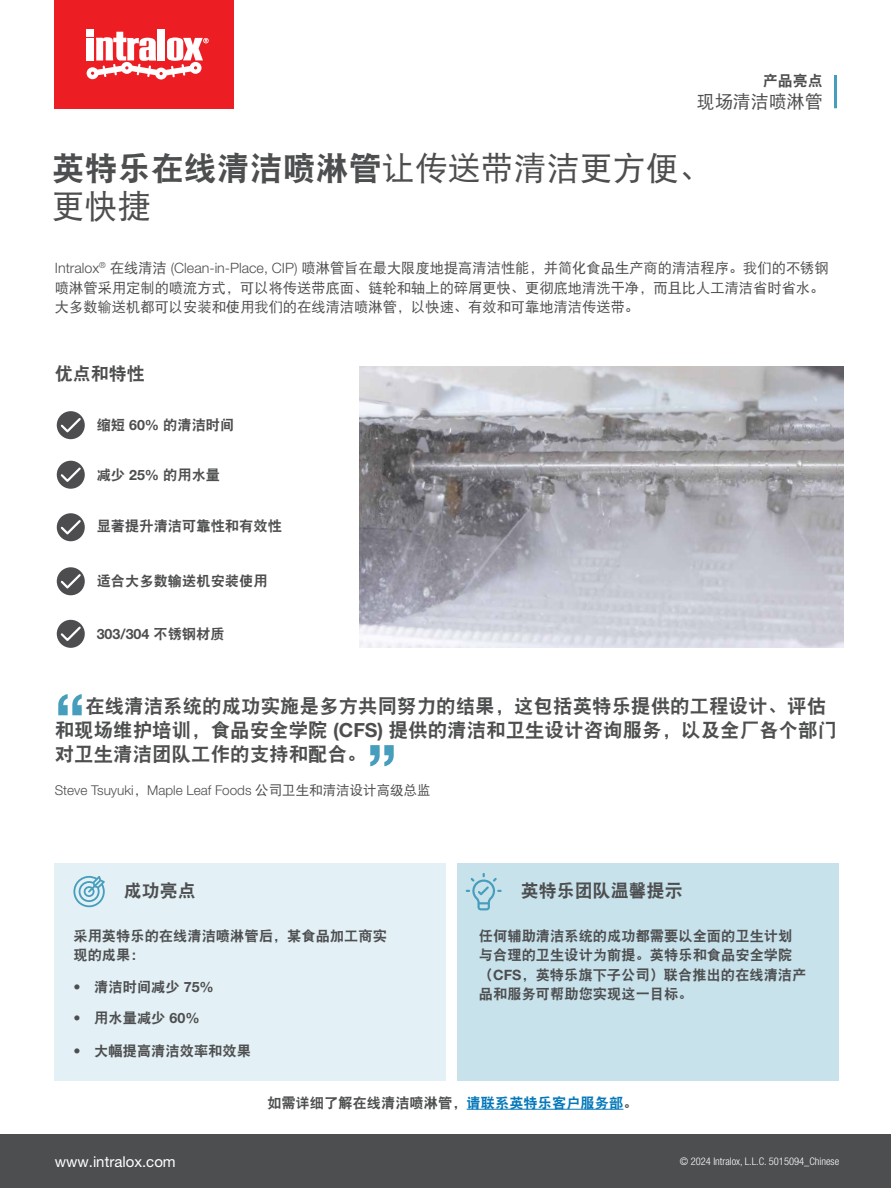
<style>
.page{position:relative;width:891px;height:1188px;background:#fff}
.page>*{position:absolute;margin:0;border:0;box-sizing:border-box;transform-origin:0 0}
.t1{font:700 66px "Helvetica Neue LT Pro";color:#479ebc}
.t2{font:33px "DFP Hei W9";color:#4d4e4f}
.t3{font:33px "DFP Hei W5";color:#4d4e4f}
.t4{font:19.5px/24px "DFP Hei W9";color:#4d4e4f}
.t5{font:18px "DFP Hei W9";color:#4d4e4f}
.t6{font:18px "DFP Hei W5";color:#4d4e4f}
.t7{font:15px "Helvetica Neue LT Pro";color:#fff}
.t8{font:15px "DFP Hei W9";color:#4d4e4f}
.t9{font:14.25px/19.5px "DFP Hei W9";color:#4d4e4f}
.t10{font:14.25px/19.5px "DFP Hei W5";color:#4d4e4f}
.t11{font:700 14.25px "Helvetica Neue LT Pro";color:#4d4e4f}
.t12{font:300 13.5px "Helvetica Neue LT Pro";color:#4d4e4f}
.t13{font:300 condensed 10.5px "Helvetica Neue LT Pro";color:#fff}
.s1{font-family:"DFP Hei W5"}
.s2{font-family:"Helvetica Neue LT Pro";font-weight:300}
.s3{font-family:"Helvetica Neue LT Pro";font-weight:700}
.s4{font-family:"DFP Hei W9";font-weight:400}
.s5{font-family:"DFP Hei W5";font-weight:400}
.s6{color:#0377ba}
</style>
<div class="page">
<div style="left:55px;top:864px;width:391px;height:217px;background:#e3f0f5"></div>
<div style="left:55px;top:0;width:179px;height:108px;background:#ed1d24"></div>
<div style="left:86px;top:29px;width:8px;height:7px;background:#fff"></div>
<div style="left:86px;top:38px;width:8px;height:22px;background:#fff"></div>
<div style="left:158px;top:29px;width:7px;height:31px;background:#fff"></div>
<svg style="left:87px;top:32px;width:122px;height:48px"></svg>
<div style="left:0;top:1134px;width:891px;height:54px;background:#4d4e4f"></div>
<hr style="left:834px;top:75px;width:3px;height:33px;background:#479ebc">
<img style="left:360px;top:367px;width:483px;height:281px">
<hr style="left:467px;top:1109px;width:156px;height:1px;background:#0377ba">
<div style="left:457px;top:864px;width:382px;height:217px;background:#c8e2eb"></div>
<svg style="left:73px;top:876px;width:32px;height:31px"></svg>
<svg style="left:466px;top:873px;width:36px;height:37px"></svg>
<div style="left:57px;top:411px;width:28px;height:28px;background:#4d4d4f;border-radius:50%"></div>
<svg style="left:59px;top:415px;width:24px;height:21px"></svg>
<div style="left:57px;top:461px;width:28px;height:28px;background:#4d4d4f;border-radius:50%"></div>
<svg style="left:59px;top:465px;width:24px;height:19px"></svg>
<div style="left:57px;top:567px;width:28px;height:28px;background:#4d4d4f;border-radius:50%"></div>
<svg style="left:59px;top:572px;width:24px;height:19px"></svg>
<div style="left:57px;top:620px;width:28px;height:28px;background:#4d4d4f;border-radius:50%"></div>
<svg style="left:59px;top:625px;width:24px;height:18px"></svg>
<div style="left:57px;top:513px;width:28px;height:28px;background:#4d4d4f;border-radius:50%"></div>
<svg style="left:59px;top:518px;width:24px;height:19px"></svg>
<p class="t8" style="left:763px;top:72px;width:61px">产品亮点</p>
<p class="t6" style="left:697px;top:92px;width:128px">现场清洁喷淋管</p>
<h2 class="t2" style="left:52px;top:150px;width:661px">英特乐在线清洁喷淋管<span class="s1">让传送带清洁更方便、</span></h2>
<h2 class="t3" style="left:52px;top:188px;width:100px">更快捷</h2>
<p class="t10" style="left:55px;top:258px;width:775px"><span class="s2">Intralox</span><sup>®</sup> 在线清洁 <span class="s2">(Clean-in-Place, CIP)</span> 喷淋管旨在最大限度地提高清洁性能，并简化食品生产商的清洁程序。我们的不锈钢喷淋管采用定制的喷流方式，可以将传送带底面、链轮和轴上的碎屑更快、更彻底地清洗干净，而且比人工清洁省时省水。大多数输送机都可以安装和使用我们的在线清洁喷淋管，以快速、有效和可靠地清洁传送带。</p>
<p class="t5" style="left:55px;top:364px;width:91px">优点和特性</p>
<p class="t9" style="left:97px;top:415px;width:139px">缩短 <span class="s3">60%</span> 的清洁时间</p>
<p class="t9" style="left:97px;top:465px;width:125px">减少 <span class="s3">25%</span> 的用水量</p>
<p class="t9" style="left:97px;top:516px;width:187px">显著提升清洁可靠性和有效性</p>
<p class="t9" style="left:97px;top:571px;width:172px">适合大多数输送机安装使用</p>
<p class="t11" style="left:97px;top:625px;width:130px">303/304 <span class="s4">不锈钢材质</span></p>
<h1 class="t1" style="left:55px;top:677px;width:32px">“</h1>
<h3 class="t4" style="left:55px;top:693px;width:784px;text-indent:31px">在线清洁系统的成功实施是多方共同努力的结果，这包括英特乐提供的工程设计、评估和现场维护培训，食品安全学院 <span class="s3">(CFS)</span> 提供的清洁和卫生设计咨询服务，以及全厂各个部门对卫生清洁团队工作的支持和配合。</h3>
<p class="t12" style="left:55px;top:782px;width:378px">Steve Tsuyuki<span class="s5">，</span>Maple Leaf Foods <span class="s5">公司卫生和清洁设计高级总监</span></p>
<h1 class="t1" style="left:367px;top:728px;width:32px">”</h1>
<p class="t5" style="left:124px;top:881px;width:73px">成功亮点</p>
<p class="t5" style="left:521px;top:881px;width:163px">英特乐团队温馨提示</p>
<p class="t9" style="left:73px;top:926px;width:315px">采用英特乐的在线清洁喷淋管后，某食品加工商实现的成果：</p>
<p class="t9" style="left:73px;top:977px;width:142px"><span class="s3">•</span> 清洁时间减少 <span class="s3">75%</span></p>
<p class="t9" style="left:73px;top:1008px;width:128px"><span class="s3">•</span> 用水量减少 <span class="s3">60%</span></p>
<p class="t9" style="left:73px;top:1041px;width:179px"><span class="s3">•</span> 大幅提高清洁效率和效果</p>
<p class="t9" style="left:479px;top:926px;width:329px">任何辅助清洁系统的成功都需要以全面的卫生计划与合理的卫生设计为前提。英特乐和食品安全学院（<span class="s3">CFS</span>，英特乐旗下子公司）联合推出的在线清洁产品和服务可帮助您实现这一目标。</p>
<p class="t7" style="left:55px;top:1152px;width:123px">www.intralox.com</p>
<p class="t9" style="left:267px;top:1093px;width:372px">如需详细了解在线清洁喷淋管，<span class="s6">请联系英特乐客户服务部</span>。</p>
<p class="t13" style="left:680px;top:1155px;width:161px">© 2024 Intralox, L.L.C. 5015094_Chinese</p>
</div>
